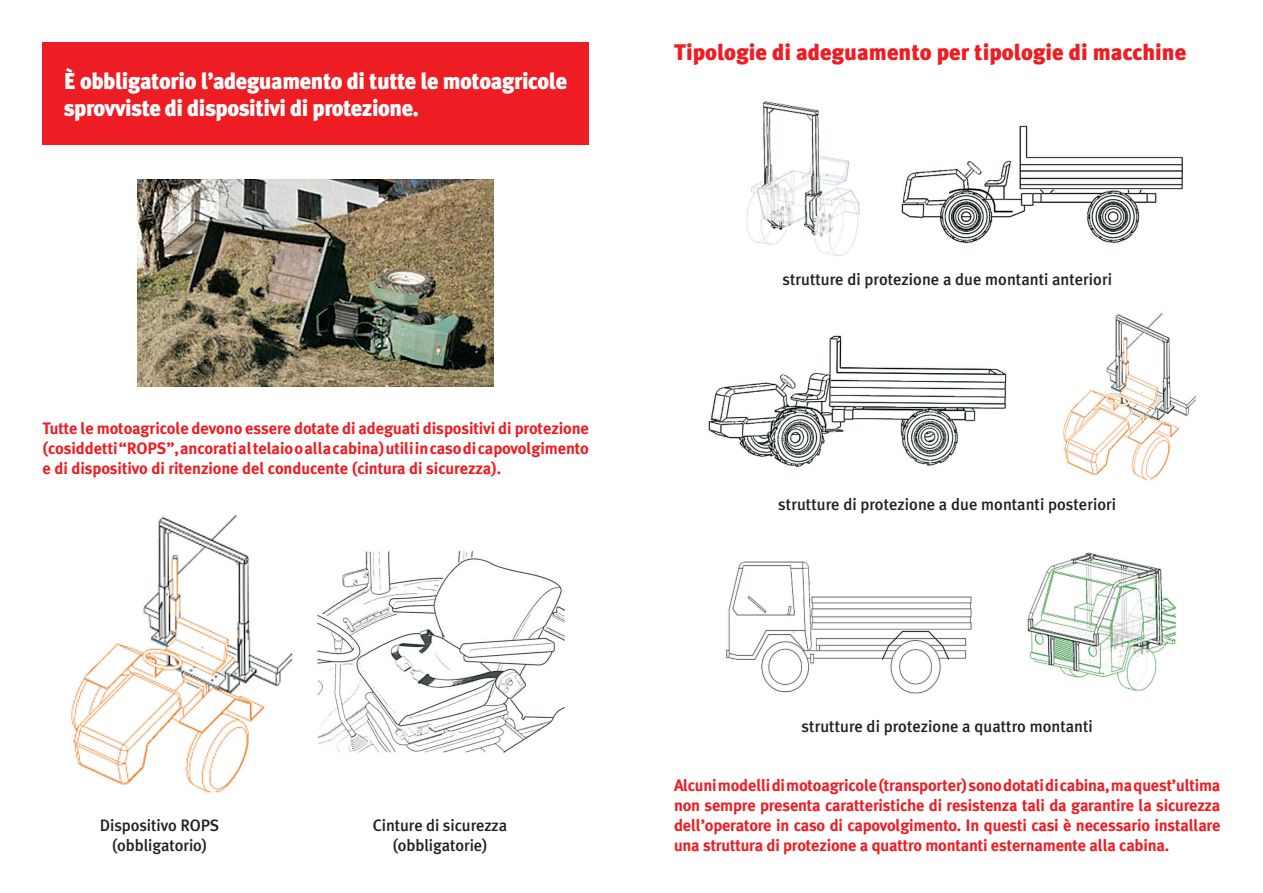
<style>
.page{position:relative;width:1263px;height:893px;background:#fff}
.page>*{position:absolute;margin:0;border:0;box-sizing:border-box;transform-origin:0 0}
.t1{font:22.95px/27.6px "Meta Plus Black HAIAAE";letter-spacing:-.02em;color:#fff}
.t2{font:22.5px "Meta Plus Black HAIAAE";color:#ee1d23}
.t3{font:16.5px/19.8px "Meta Plus Bold HAIAAB";letter-spacing:-.015em;color:#ee1d23;text-align:justify}
.t4{font:16.5px "Meta Plus Medium HAIAAC";color:#231f20}
</style>
<div class="page">
<div style="left:43px;top:43px;width:546px;height:102px;background:#ee1d23"></div>
<img style="left:138px;top:179px;width:356px;height:208px">
<img style="left:71px;top:516px;width:494px;height:277px">
<img style="left:708px;top:313px;width:487px;height:168px">
<img style="left:726px;top:552px;width:451px;height:142px">
<img style="left:746px;top:101px;width:437px;height:155px">
<h1 class="t1" style="left:64px;top:69px;width:505px">È obbligatorio l’adeguamento di tutte le motoagricole sprovviste di dispositivi di protezione.</h1>
<p class="t3" style="left:43px;top:420px;width:548px">Tutte le motoagricole devono essere dotate di adeguati dispositivi di protezione (cosiddetti “ROPS”, ancorati al telaio o alla cabina) utili in caso di capovolgimento e di dispositivo di ritenzione del conducente (cintura di sicurezza).</p>
<p class="t4" style="left:100px;top:819px;width:121px">Dispositivo ROPS</p>
<p class="t4" style="left:373px;top:819px;width:136px">Cinture di sicurezza</p>
<p class="t4" style="left:112px;top:839px;width:97px">(obbligatorio)</p>
<p class="t4" style="left:392px;top:839px;width:97px">(obbligatorie)</p>
<h2 class="t2" style="left:674px;top:43px;width:514px">Tipologie di adeguamento per tipologie di macchine</h2>
<p class="t4" style="left:782px;top:273px;width:331px">strutture di protezione a due montanti anteriori</p>
<p class="t4" style="left:778px;top:498px;width:339px">strutture di protezione a due montanti posteriori</p>
<p class="t4" style="left:802px;top:720px;width:293px">strutture di protezione a quattro montanti</p>
<p class="t3" style="left:674px;top:777px;width:548px">Alcuni modelli di motoagricole (transporter) sono dotati di cabina, ma quest’ultima non sempre presenta caratteristiche di resistenza tali da garantire la sicurezza dell’operatore in caso di capovolgimento. In questi casi è necessario installare una struttura di protezione a quattro montanti esternamente alla cabina.</p>
</div>
